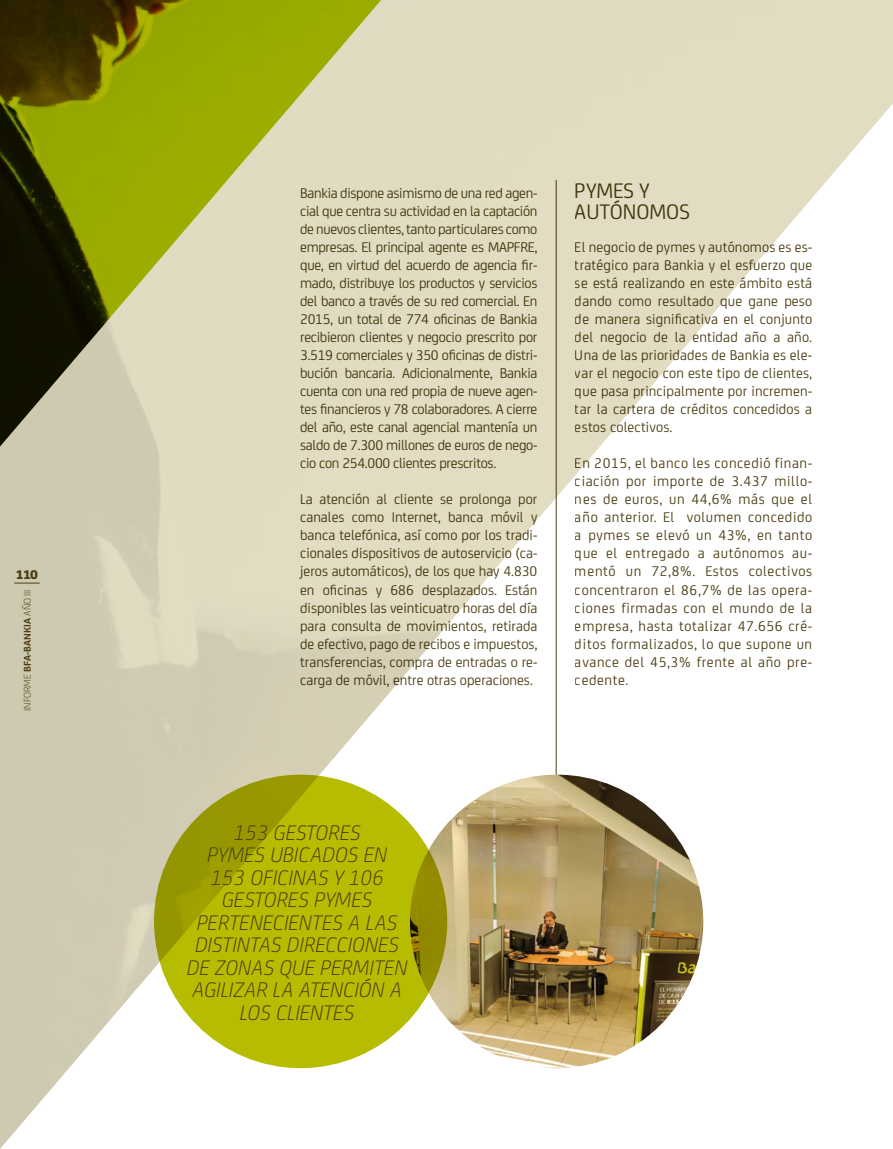
<style>
.page{position:relative;width:893px;height:1149px;background:#fff}
.page>*{position:absolute;margin:0;border:0;box-sizing:border-box;transform-origin:0 0}
.t1{font:italic 300 22.5px "Bankia";color:#4c3e12}
.t2{font:22.5px/21px "Bankia";color:#4c3e12}
.t3{font:15px/18px "Bankia";letter-spacing:.005em;color:#4c3e12;text-align:justify}
.t4{font:800 13.5px "Bankia";color:#4c3e12}
.t5{font:300 10.5px "Bankia";color:#4c3e12}
.s1{font-weight:700}
</style>
<div class="page">
<img style="left:0;top:0;width:893px;height:1148px">
<svg style="left:0;top:0;width:408px;height:496px;background:#adae6e"></svg>
<svg style="left:14px;top:582px;width:26px;height:1px"></svg>
<hr style="left:556px;top:180px;width:1px;height:594px;background:#4c3e12">
<img style="left:410px;top:774px;width:293px;height:293px;border-radius:147px">
<svg style="left:154px;top:774px;width:293px;height:293px;background:#aeb300"></svg>
<p class="t4" style="left:16px;top:563px;width:24px">110</p>
<p class="t5" style="left:20px;top:710px;width:123px;rotate:-90deg">INFORME <span class="s1">BFA-BANKIA</span> AÑO III</p>
<p class="t3" style="left:300px;top:183px;width:239px">Bankia dispone asimismo de una red agen&shy;cial que centra su actividad en la captación de nuevos clientes, tanto particulares como empresas. El principal agente es MAPFRE, que, en virtud del acuerdo de agencia fir&shy;mado, distribuye los productos y servicios del banco a través de su red comercial. En 2015, un total de 774 oficinas de Bankia recibieron clientes y negocio prescrito por 3.519 comerciales y 350 oficinas de distri&shy;bución bancaria. Adicionalmente, Bankia cuenta con una red propia de nueve agen&shy;tes financieros y 78 colaboradores. A cierre del año, este canal agencial mantenía un saldo de 7.300 millones de euros de nego&shy;cio con 254.000 clientes prescritos.</p>
<p class="t3" style="left:300px;top:489px;width:239px">La atención al cliente se prolonga por canales como Internet, banca móvil y banca telefónica, así como por los tradi&shy;cionales dispositivos de autoservicio (ca&shy;jeros automáticos), de los que hay 4.830 en oficinas y 686 desplazados. Están disponibles las veinticuatro horas del día para consulta de movimientos, retirada de efectivo, pago de recibos e impuestos, transferencias, compra de entradas o re&shy;carga de móvil, entre otras operaciones.</p>
<h1 class="t2" style="left:575px;top:179px;width:116px">Pymes y autónomos</h1>
<p class="t3" style="left:575px;top:237px;width:239px">El negocio de pymes y autónomos es es&shy;tratégico para Bankia y el esfuerzo que se está realizando en este ámbito está dando como resultado que gane peso de manera significativa en el conjunto del negocio de la entidad año a año.<br>Una de las prioridades de Bankia es ele&shy;var el negocio con este tipo de clientes, que pasa principalmente por incremen&shy;tar la cartera de créditos concedidos a estos colectivos.</p>
<p class="t3" style="left:575px;top:453px;width:239px">En 2015, el banco les concedió finan&shy;ciación por importe de 3.437 millo&shy;nes de euros, un 44,6% más que el año anterior. El volumen concedido a pymes se elevó un 43%, en tanto que el entregado a autónomos au&shy;mentó un 72,8%. Estos colectivos concentraron el 86,7% de las opera&shy;ciones firmadas con el mundo de la empresa, hasta totalizar 47.656 cré&shy;ditos formalizados, lo que supone un avance del 45,3% frente al año pre&shy;cedente.</p>
<h1 class="t1" style="left:234px;top:817px;width:129px">153 GESTORES</h1>
<h1 class="t1" style="left:207px;top:839px;width:182px">PYMES UBICADOS EN</h1>
<h1 class="t1" style="left:211px;top:862px;width:175px">153 OFICINAS Y 106</h1>
<h1 class="t1" style="left:222px;top:884px;width:152px">GESTORES PYMES</h1>
<h1 class="t1" style="left:197px;top:907px;width:202px">PERTENECIENTES A LAS</h1>
<h1 class="t1" style="left:195px;top:929px;width:206px">DISTINTAS DIRECCIONES</h1>
<h1 class="t1" style="left:187px;top:952px;width:167px">DE ZONAS QUE PERMIT</h1>
<h1 class="t1" style="left:384px;top:952px;width:24px">EN</h1>
<h1 class="t1" style="left:192px;top:974px;width:211px">AGILIZAR LA ATENCIÓN A</h1>
<h1 class="t1" style="left:240px;top:997px;width:116px">LOS CLIENTES</h1>
</div>
